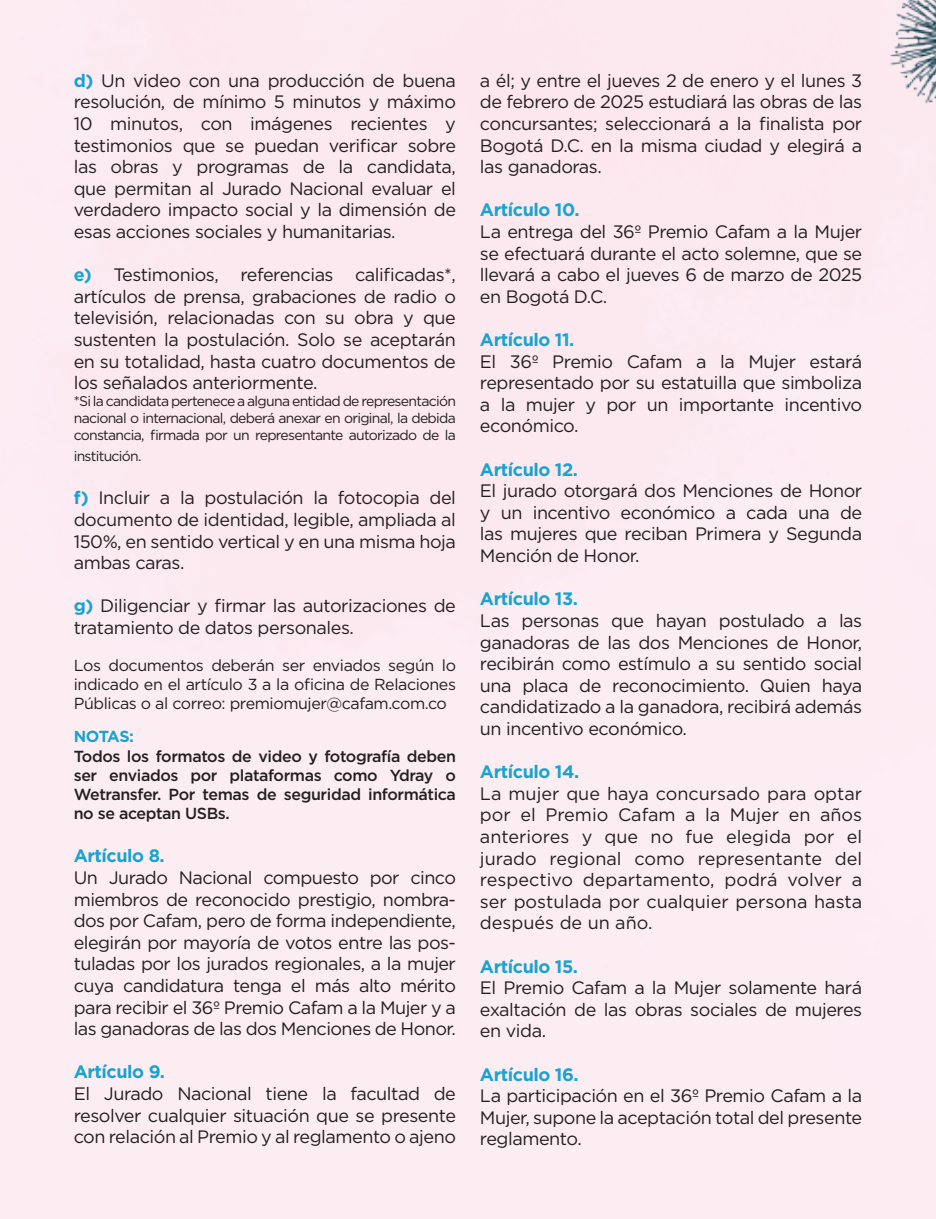
<style>
.page{position:relative;width:936px;height:1219px;background:#fff}
.page>*{position:absolute;margin:0;border:0;box-sizing:border-box;transform-origin:0 0}
.t1{font:18px/21.6px "Gotham Pro";letter-spacing:-.025em;color:#231f20;text-align:justify}
.t2{font:700 18px "Gotham Pro";letter-spacing:-.025em;color:#1aa3cf}
.t3{font:500 16px/19.2px "Gotham Pro";letter-spacing:-.025em;color:#231f20;text-align:justify}
.t4{font:16px/19.2px "Gotham Pro";letter-spacing:-.025em;color:#231f20;text-align:justify}
.t5{font:700 16px "Gotham Pro";letter-spacing:-.045em;color:#1aa3cf}
.t6{font:14px/16.8px "Gotham Pro";letter-spacing:-.05em;color:#231f20;text-align:justify}
.s1{font-weight:700;color:#1aa3cf}
</style>
<div class="page">
<img style="left:886px;top:0;width:49px;height:207px">
<p class="t1" style="left:74px;top:70px;width:384px"><span class="s1">d)</span> Un video con una producción de buena resolución, de mínimo 5 minutos y máximo 10 minutos, con imágenes recientes y testimonios que se puedan verificar sobre las obras y programas de la candidata, que permitan al Jurado Nacional evaluar el verdadero impacto social y la dimensión de esas acciones sociales y humanitarias.</p>
<p class="t1" style="left:74px;top:264px;width:384px"><span class="s1">e)</span> Testimonios, referencias calificadas*, artículos de prensa, grabaciones de radio o televisión, relacionadas con su obra y que sustenten la postulación. Solo se aceptarán en su totalidad, hasta cuatro documentos de los señalados anteriormente.</p>
<p class="t6" style="left:74px;top:393px;width:384px">*Si la candidata pertenece a alguna entidad de representación nacional o internacional, deberá anexar en original, la debida constancia, firmada por un representante autorizado de la</p>
<p class="t6" style="left:74px;top:448px;width:69px">institución.</p>
<p class="t1" style="left:74px;top:487px;width:384px"><span class="s1">f)</span> Incluir a la postulación la fotocopia del documento de identidad, legible, ampliada al 150%, en sentido vertical y en una misma hoja ambas caras.</p>
<p class="t1" style="left:74px;top:595px;width:383px"><span class="s1">g)</span> Diligenciar y firmar las autorizaciones de tratamiento de datos personales.</p>
<p class="t4" style="left:74px;top:656px;width:384px">Los documentos deberán ser enviados según lo indicado en el artículo 3 a la oficina de Relaciones Públicas o al correo: premiomujer@cafam.com.co</p>
<p class="t5" style="left:74px;top:727px;width:62px">NOTAS:</p>
<p class="t3" style="left:74px;top:746px;width:384px">Todos los formatos de video y fotografía deben ser enviados por plataformas como Ydray o Wetransfer. Por temas de seguridad informática no se aceptan USBs.</p>
<p class="t2" style="left:74px;top:846px;width:92px">Artículo 8.</p>
<p class="t1" style="left:74px;top:867px;width:384px">Un Jurado Nacional compuesto por cinco miembros de reconocido prestigio, nombra&shy;dos por Cafam, pero de forma independiente, elegirán por mayoría de votos entre las pos&shy;tuladas por los jurados regionales, a la mujer cuya candidatura tenga el más alto mérito para recibir el 36º Premio Cafam a la Mujer y a las ganadoras de las dos Menciones de Honor.</p>
<p class="t2" style="left:74px;top:1062px;width:93px">Artículo 9.</p>
<p class="t1" style="left:74px;top:1083px;width:384px">El Jurado Nacional tiene la facultad de resolver cualquier situación que se presente con relación al Premio y al reglamento o ajeno</p>
<p class="t1" style="left:480px;top:70px;width:384px">a él; y entre el jueves 2 de enero y el lunes 3 de febrero de 2025 estudiará las obras de las concursantes; seleccionará a la finalista por Bogotá D.C. en la misma ciudad y elegirá a las ganadoras.</p>
<p class="t2" style="left:480px;top:200px;width:101px">Artículo 10.</p>
<p class="t1" style="left:480px;top:221px;width:384px">La entrega del 36º Premio Cafam a la Mujer se efectuará durante el acto solemne, que se llevará a cabo el jueves 6 de marzo de 2025 en Bogotá D.C.</p>
<p class="t2" style="left:480px;top:329px;width:96px">Artículo 11.</p>
<p class="t1" style="left:480px;top:350px;width:384px">El 36º Premio Cafam a la Mujer estará representado por su estatuilla que simboliza a la mujer y por un importante incentivo económico.</p>
<p class="t2" style="left:480px;top:459px;width:99px">Artículo 12.</p>
<p class="t1" style="left:480px;top:480px;width:384px">El jurado otorgará dos Menciones de Honor y un incentivo económico a cada una de las mujeres que reciban Primera y Segunda Mención de Honor.</p>
<p class="t2" style="left:480px;top:588px;width:99px">Artículo 13.</p>
<p class="t1" style="left:480px;top:610px;width:384px">Las personas que hayan postulado a las ganadoras de las dos Menciones de Honor, recibirán como estímulo a su sentido social una placa de reconocimiento. Quien haya candidatizado a la ganadora, recibirá además un incentivo económico.</p>
<p class="t2" style="left:480px;top:761px;width:101px">Artículo 14.</p>
<p class="t1" style="left:480px;top:782px;width:384px">La mujer que haya concursado para optar por el Premio Cafam a la Mujer en años anteriores y que no fue elegida por el jurado regional como representante del respectivo departamento, podrá volver a ser postulada por cualquier persona hasta después de un año.</p>
<p class="t2" style="left:480px;top:956px;width:100px">Artículo 15.</p>
<p class="t1" style="left:480px;top:977px;width:384px">El Premio Cafam a la Mujer solamente hará exaltación de las obras sociales de mujeres en vida.</p>
<p class="t2" style="left:480px;top:1064px;width:100px">Artículo 16.</p>
<p class="t1" style="left:480px;top:1085px;width:384px">La participación en el 36º Premio Cafam a la Mujer, supone la aceptación total del presente reglamento.</p>
</div>
